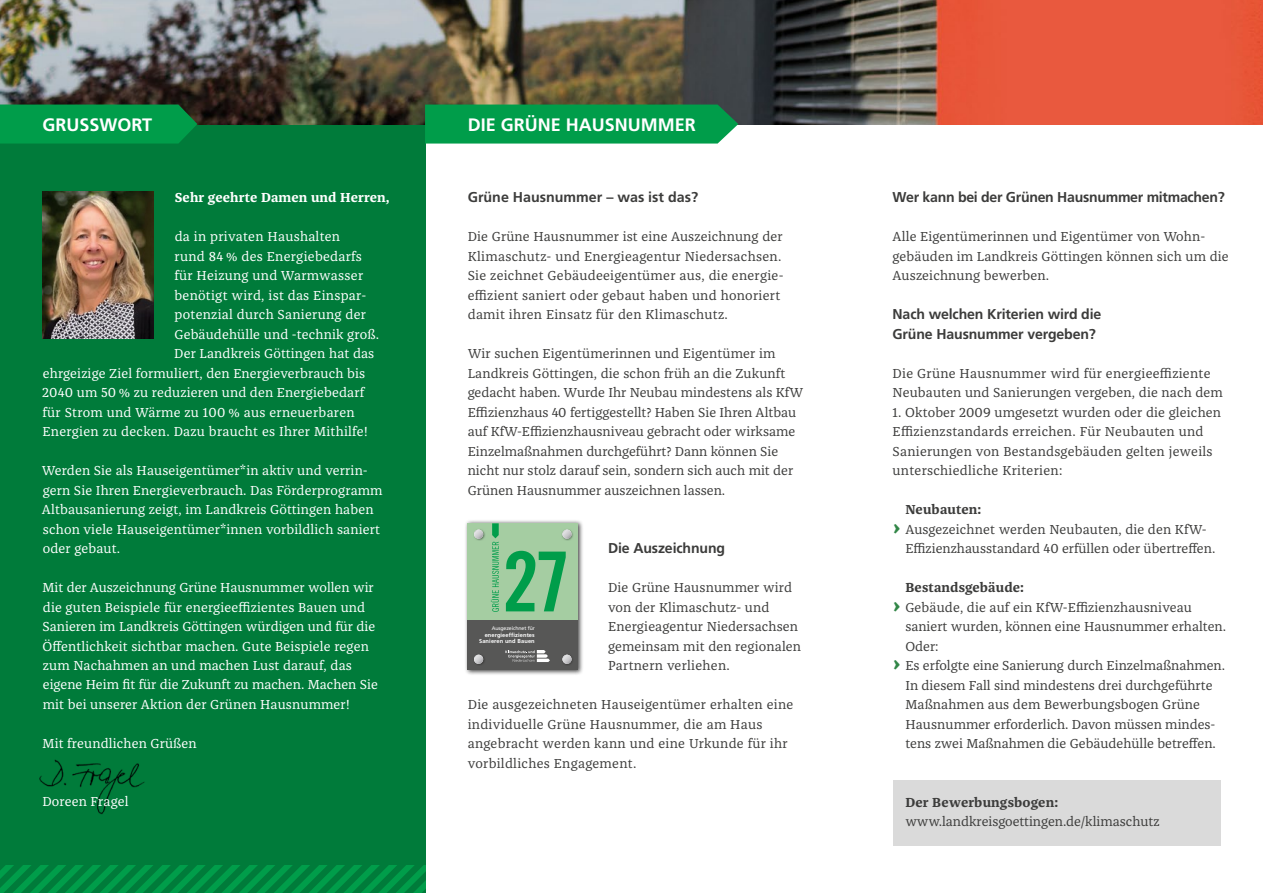
<style>
.page{position:relative;width:1263px;height:893px;background:#fff}
.page>*{position:absolute;margin:0;border:0;box-sizing:border-box;transform-origin:0 0}
.t1{font:82.8px "Trade Gothic LT Bold Cond Twenty";color:#009d4a}
.t2{font:700 18px "Frutiger LT";color:#fff}
.t3{font:700 14.25px/19.5px "Frutiger LT";letter-spacing:-.01em;color:#3c3c3b}
.t4{font:13.5px/19.5px "Franziska Pro";letter-spacing:.01em;color:#3c3c3b}
.t5{font:13.5px/19.5px "Franziska Pro";letter-spacing:.01em;color:#fff}
.t6{font:700 13.5px "Franziska Pro";letter-spacing:.01em;color:#3c3c3b}
.t7{font:700 13.5px "Franziska Pro";letter-spacing:.01em;color:#fff}
.t8{font:700 5.7px/6.4px "Frutiger LT";letter-spacing:.02em;color:#fff;text-align:right}
.t9{font:5.25px "Frutiger LT";letter-spacing:-.01em;color:#fff}
.s1{font-weight:700;font-size:24px;color:#318647}
</style>
<div class="page">
<div style="left:892px;top:780px;width:328px;height:66px;background:#dadada"></div>
<div style="left:0;top:0;width:425px;height:893px;background:#007b3a"></div>
<svg style="left:0;top:865px;width:425px;height:28px"></svg>
<img style="left:0;top:0;width:1263px;height:124px">
<div style="left:425px;top:105px;width:313px;height:39px;background:#009d4a"></div>
<div style="left:464px;top:520px;width:119px;height:156px;background:#000;opacity:.75"></div>
<div style="left:468px;top:620px;width:110px;height:50px;background:#575756"></div>
<div style="left:468px;top:523px;width:110px;height:97px;background:#a5cda2"></div>
<svg style="left:491px;top:523px;width:8px;height:89px"></svg>
<svg style="left:505px;top:650px;width:45px;height:12px"></svg>
<svg style="left:474px;top:529px;width:11px;height:12px"></svg>
<svg style="left:562px;top:529px;width:11px;height:12px"></svg>
<svg style="left:474px;top:654px;width:11px;height:11px"></svg>
<svg style="left:562px;top:654px;width:11px;height:11px"></svg>
<svg style="left:0;top:105px;width:197px;height:39px;background:#019948"></svg>
<img style="left:43px;top:192px;width:110px;height:147px">
<img style="left:39px;top:759px;width:106px;height:56px">
<h2 class="t2" style="left:43px;top:114px;width:111px">GRUSSWORT</h2>
<h2 class="t2" style="left:468px;top:114px;width:229px">DIE GRÜNE HAUSNUMMER</h2>
<p class="t7" style="left:175px;top:189px;width:216px">Sehr geehrte Damen und Herren,</p>
<p class="t5" style="left:175px;top:227px;width:167px">da in privaten Haushalten</p>
<p class="t5" style="left:175px;top:246px;width:189px">rund 84 % des Energiebedarfs</p>
<p class="t5" style="left:174px;top:266px;width:190px">für Heizung und Warmwasser</p>
<p class="t5" style="left:174px;top:285px;width:193px">benötigt wird, ist das Einspar-</p>
<p class="t5" style="left:174px;top:305px;width:193px">potenzial durch Sanierung der</p>
<p class="t5" style="left:174px;top:324px;width:206px">Gebäudehülle und -technik groß.</p>
<p class="t5" style="left:174px;top:344px;width:201px">Der Landkreis Göttingen hat das</p>
<p class="t5" style="left:43px;top:363px;width:324px">ehrgeizige Ziel formuliert, den Energieverbrauch bis</p>
<p class="t5" style="left:42px;top:383px;width:323px">2040 um 50 % zu reduzieren und den Energiebedarf</p>
<p class="t5" style="left:43px;top:402px;width:314px">für Strom und Wärme zu 100 % aus erneuerbaren</p>
<p class="t5" style="left:42px;top:422px;width:327px">Energien zu decken. Dazu braucht es Ihrer Mithilfe!</p>
<p class="t5" style="left:42px;top:461px;width:342px">Werden Sie als Hauseigentümer*in aktiv und verrin&shy;gern Sie Ihren Energieverbrauch. Das Förderprogramm Altbausanierung zeigt, im Landkreis Göttingen haben schon viele Hauseigentümer*innen vorbildlich saniert oder gebaut.</p>
<p class="t5" style="left:43px;top:578px;width:337px">Mit der Auszeichnung Grüne Hausnummer wollen wir die guten Beispiele für energieeffizientes Bauen und Sanieren im Landkreis Göttingen würdigen und für die Öffentlichkeit sichtbar machen. Gute Beispiele regen zum Nachahmen an und machen Lust darauf, das eigene Heim fit für die Zukunft zu machen. Machen Sie mit bei unserer Aktion der Grünen Hausnummer!</p>
<p class="t5" style="left:43px;top:734px;width:156px">Mit freundlichen Grüßen</p>
<p class="t3" style="left:468px;top:187px;width:232px">Grüne Hausnummer – was ist das?</p>
<p class="t4" style="left:468px;top:227px;width:316px">Die Grüne Hausnummer ist eine Auszeichnung der Klimaschutz- und Energieagentur Niedersachsen.<br>Sie zeichnet Gebäudeeigentümer aus, die energie&shy;effizient saniert oder gebaut haben und honoriert damit ihren Einsatz für den Klimaschutz.</p>
<p class="t4" style="left:468px;top:344px;width:337px">Wir suchen Eigentümerinnen und Eigentümer im Landkreis Göttingen, die schon früh an die Zukunft gedacht haben. Wurde Ihr Neubau mindestens als KfW Effizienzhaus 40 fertiggestellt? Haben Sie Ihren Altbau auf KfW-Effizienzhausniveau gebracht oder wirksame Einzelmaßnahmen durchgeführt? Dann können Sie nicht nur stolz darauf sein, sondern sich auch mit der Grünen Hausnummer auszeichnen lassen.</p>
<p class="t3" style="left:608px;top:538px;width:119px">Die Auszeichnung</p>
<p class="t4" style="left:608px;top:578px;width:195px">Die Grüne Hausnummer wird von der Klimaschutz- und<br>Energieagentur Niedersachsen gemeinsam mit den regionalen<br>Partnern verliehen.</p>
<p class="t4" style="left:468px;top:695px;width:327px">Die ausgezeichneten Hauseigentümer erhalten eine individuelle Grüne Hausnummer, die am Haus angebracht werden kann und eine Urkunde für ihr vorbildliches Engagement.</p>
<h1 class="t1" style="left:502px;top:532px;width:70px">27</h1>
<p class="t9" style="left:492px;top:625px;width:45px">Ausgezeichnet für</p>
<p class="t8" style="left:479px;top:632px;width:57px">energieeffizientes<br>Sanieren und Bauen</p>
<p class="t3" style="left:892px;top:187px;width:334px">Wer kann bei der Grünen Hausnummer mitmachen?</p>
<p class="t4" style="left:892px;top:227px;width:338px">Alle Eigentümerinnen und Eigentümer von Wohn&shy;gebäuden im Landkreis Göttingen können sich um die<br>Auszeichnung bewerben.</p>
<p class="t3" style="left:892px;top:304px;width:210px">Nach welchen Kriterien wird die<br>Grüne Hausnummer vergeben?</p>
<p class="t4" style="left:892px;top:363px;width:332px">Die Grüne Hausnummer wird für energieeffiziente<br>Neubauten und Sanierungen vergeben, die nach dem</p>
<p class="t4" style="left:892px;top:402px;width:330px">1. Oktober 2009 umgesetzt wurden oder die gleichen Effizienzstandards erreichen. Für Neubauten und Sanierungen von Bestandsgebäuden gelten jeweils unterschiedliche Kriterien:</p>
<p class="t6" style="left:905px;top:501px;width:78px">Neubauten:</p>
<p class="t4" style="left:892px;top:519px;width:316px"><span class="s1">›</span> Ausgezeichnet werden Neubauten, die den KfW-</p>
<p class="t4" style="left:905px;top:539px;width:311px">Effizienzhausstandard 40 erfüllen oder übertreffen.</p>
<p class="t6" style="left:905px;top:579px;width:120px">Bestandsgebäude:</p>
<p class="t4" style="left:892px;top:597px;width:301px"><span class="s1">›</span> Gebäude, die auf ein KfW-Effizienzhausniveau</p>
<p class="t4" style="left:905px;top:617px;width:322px">saniert wurden, können eine Hausnummer erhalten.</p>
<p class="t4" style="left:905px;top:636px;width:35px">Oder:</p>
<p class="t4" style="left:892px;top:656px;width:334px"><span class="s1">›</span> Es erfolgte eine Sanierung durch Einzelmaßnahmen.</p>
<p class="t4" style="left:905px;top:675px;width:309px">In diesem Fall sind mindestens drei durchgeführte</p>
<p class="t4" style="left:905px;top:695px;width:296px">Maßnahmen aus dem Bewerbungsbogen Grüne</p>
<p class="t4" style="left:905px;top:714px;width:312px">Hausnummer erforderlich. Davon müssen mindes-</p>
<p class="t4" style="left:905px;top:734px;width:312px">tens zwei Maßnahmen die Gebäudehülle betreffen.</p>
<p class="t5" style="left:42px;top:792px;width:88px">Doreen Fragel</p>
<p class="t6" style="left:905px;top:793px;width:154px">Der Bewerbungsbogen:</p>
<p class="t4" style="left:905px;top:812px;width:256px">www.landkreisgoettingen.de/klimaschutz</p>
</div>
